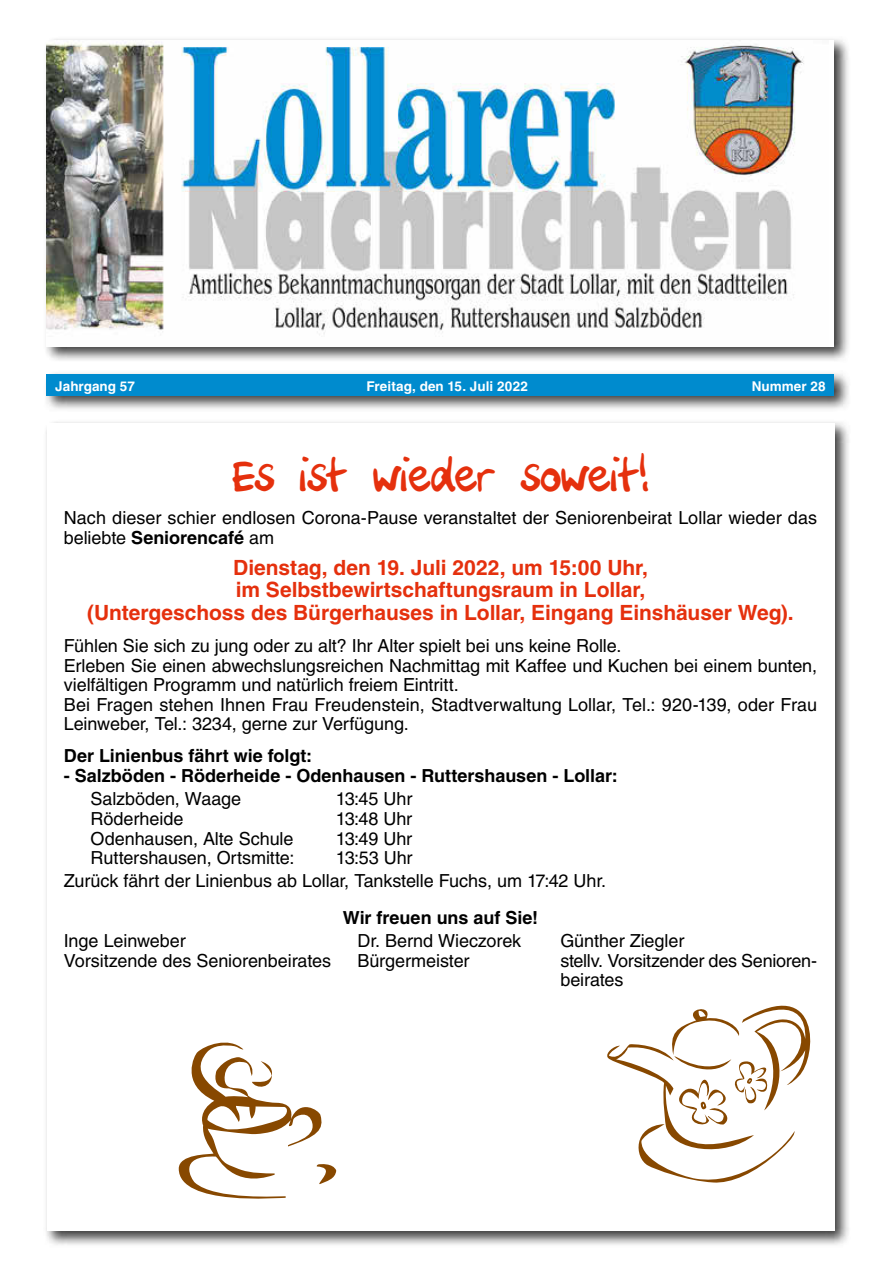
<style>
.page{position:relative;width:881px;height:1263px;background:#fff}
.page>*{position:absolute;margin:0;border:0;box-sizing:border-box;transform-origin:0 0}
.t1{font:45px "Hand Some";letter-spacing:-.025em;color:#e5300d}
.t2{font:700 21px/22.6px "Helvetica LT";letter-spacing:-.005em;color:#e5300d;text-align:center}
.t3{font:18px/19.5px "Helvetica LT";letter-spacing:-.005em;color:#000}
.t4{font:700 18px "Helvetica LT";color:#000}
.t5{font:700 13.5px "Helvetica LT";color:#fff}
.s1{font-weight:700}
</style>
<div class="page">
<div style="left:43px;top:36px;width:807px;height:327px;background:#000;opacity:.75"></div>
<img style="left:47px;top:40px;width:780px;height:306px">
<div style="left:43px;top:419px;width:807px;height:828px;background:#000;opacity:.75"></div>
<div style="left:47px;top:423px;width:786px;height:808px;background:#fff"></div>
<div style="left:43px;top:370px;width:807px;height:42px;background:#000;opacity:.75"></div>
<div style="left:47px;top:374px;width:786px;height:21px;background:#008bce"></div>
<svg style="left:178px;top:1042px;width:158px;height:157px"></svg>
<svg style="left:607px;top:1005px;width:204px;height:178px"></svg>
<p class="t5" style="left:55px;top:378px;width:81px">Jahrgang 57</p>
<p class="t5" style="left:366px;top:378px;width:163px">Freitag, den 15. Juli 2022</p>
<p class="t5" style="left:751px;top:378px;width:75px">Nummer 28</p>
<h1 class="t1" style="left:232px;top:443px;width:418px">Es ist wieder soweit!</h1>
<p class="t3" style="left:64px;top:508px;width:754px">Nach dieser schier endlosen Corona-Pause veranstaltet der Seniorenbeirat Lollar wieder das beliebte <span class="s1">Seniorencafé</span> am</p>
<p class="t2" style="left:87px;top:556px;width:708px">Dienstag, den 19. Juli 2022, um 15:00 Uhr,<br>im Selbstbewirtschaftungsraum in Lollar,<br>(Untergeschoss des Bürgerhauses in Lollar, Eingang Einshäuser Weg).</p>
<p class="t3" style="left:64px;top:636px;width:754px">Fühlen Sie sich zu jung oder zu alt? Ihr Alter spielt bei uns keine Rolle.<br>Erleben Sie einen abwechslungsreichen Nachmittag mit Kaffee und Kuchen bei einem bunten, vielfältigen Programm und natürlich freiem Eintritt.<br>Bei Fragen stehen Ihnen Frau Freudenstein, Stadtverwaltung Lollar, Tel.: 920-139, oder Frau Leinweber, Tel.: 3234, gerne zur Verfügung.</p>
<p class="t4" style="left:64px;top:745px;width:250px">Der Linienbus fährt wie folgt:</p>
<p class="t4" style="left:64px;top:764px;width:555px">- Salzböden - Röderheide - Odenhausen - Ruttershausen - Lollar:</p>
<p class="t3" style="left:91px;top:788px;width:152px">Salzböden, Waage</p>
<p class="t3" style="left:335px;top:788px;width:78px">13:45 Uhr</p>
<p class="t3" style="left:91px;top:808px;width:94px">Röderheide</p>
<p class="t3" style="left:335px;top:808px;width:78px">13:48 Uhr</p>
<p class="t3" style="left:91px;top:828px;width:204px">Odenhausen, Alte Schule</p>
<p class="t3" style="left:335px;top:828px;width:78px">13:49 Uhr</p>
<p class="t3" style="left:91px;top:848px;width:205px">Ruttershausen, Ortsmitte:</p>
<p class="t3" style="left:64px;top:847px;width:543px;line-height:22.8px;text-indent:272px">13:53 Uhr<br>Zurück fährt der Linienbus ab Lollar, Tankstelle Fuchs, um 17:42 Uhr.</p>
<p class="t4" style="left:342px;top:906px;width:197px">Wir freuen uns auf Sie!</p>
<p class="t3" style="left:64px;top:931px;width:123px">Inge Leinweber</p>
<p class="t3" style="left:357px;top:931px;width:165px">Dr. Bernd Wieczorek</p>
<p class="t3" style="left:560px;top:931px;width:125px">Günther Ziegler</p>
<p class="t3" style="left:64px;top:950px;width:268px">Vorsitzende des Seniorenbeirates</p>
<p class="t3" style="left:357px;top:950px;width:113px">Bürgermeister</p>
<p class="t3" style="left:560px;top:950px;width:258px">stellv. Vorsitzender des Senioren&shy;beirates</p>
</div>
